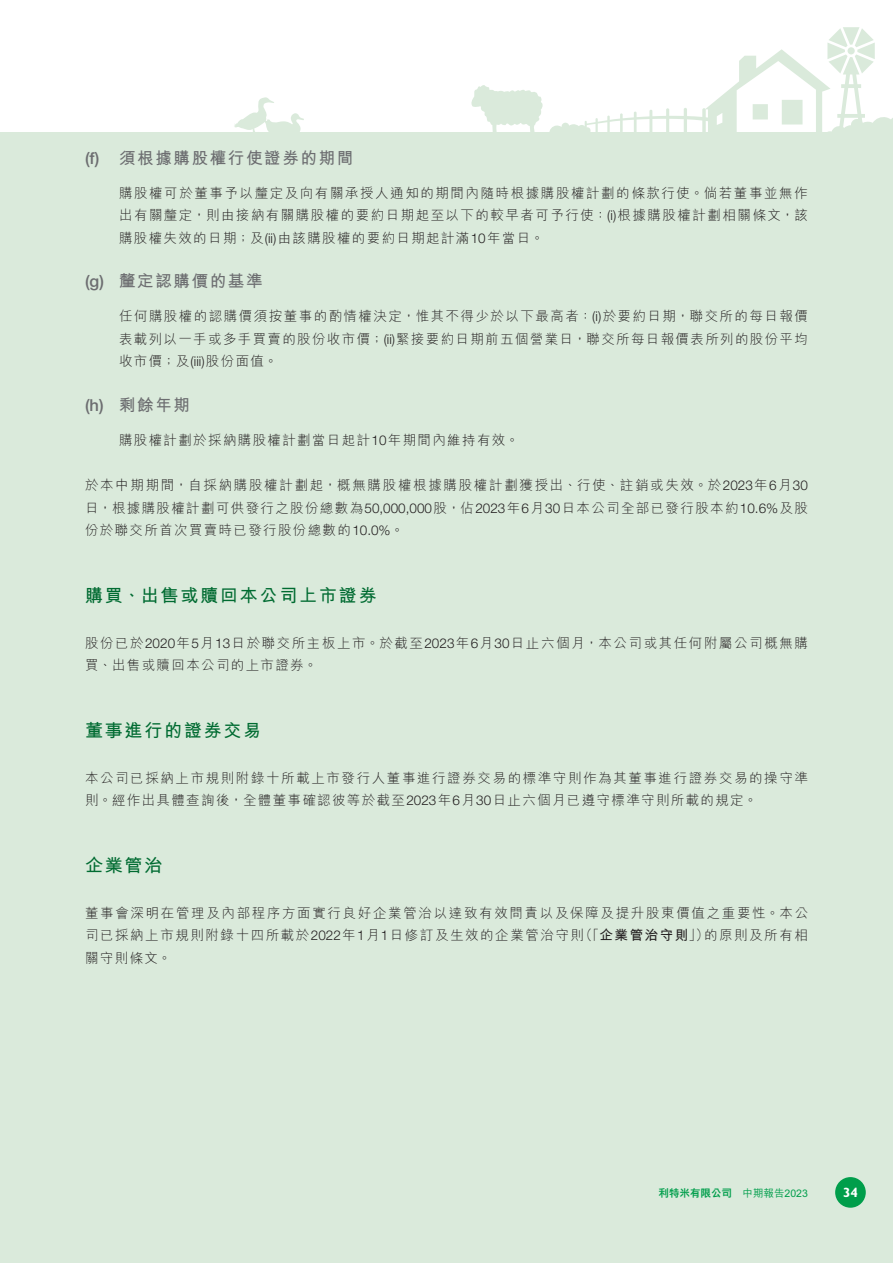
<style>
.page{position:relative;width:893px;height:1263px;background:#fff}
.page>*{position:absolute;margin:0;border:0;box-sizing:border-box;transform-origin:0 0}
.t1{font:700 18px "M Hei HK";letter-spacing:.1em;color:#006b31}
.t2{font:700 16.5px "M Hei HK";letter-spacing:.1em;color:#6c6d70}
.t3{font:300 13.5px/22.5px "M Hei HK";letter-spacing:.1em;color:#231f20;text-align:justify}
.t4{font:300 13.5px/22.5px "M Hei HK";letter-spacing:.12em;color:#231f20}
.t5{font:700 13.5px "Gill Sans Std";color:#fff}
.t6{font:500 10.5px "M Hei HK";color:#009e4b}
.s1{font-family:"Helvetica Neue LT Std";font-weight:500}
.s2{font-family:"Helvetica Neue LT Std"}
.s3{font-weight:700}
.s4{font-weight:800}
</style>
<div class="page">
<div style="left:0;top:132px;width:893px;height:1131px;background:#daeadb"></div>
<svg style="left:471px;top:27px;width:422px;height:105px"></svg>
<svg style="left:234px;top:97px;width:70px;height:35px"></svg>
<div style="left:835px;top:1177px;width:31px;height:31px;background:#009e4b;border-radius:50%"></div>
<p class="t2" style="left:85px;top:146px;width:270px"><span class="s1">(f)</span> 須根據購股權行使證券的期間</p>
<p class="t3" style="left:119px;top:181px;width:690px">購股權可於董事予以釐定及向有關承授人通知的期間內隨時根據購股權計劃的條款行使。倘若董事並無作出有關釐定，則由接納有關購股權的要約日期起至以下的較早者可予行使：<span class="s2">(i)</span>根據購股權計劃相關條文，該購股權失效的日期；及<span class="s2">(ii)</span>由該購股權的要約日期起計滿<span class="s2">10</span>年當日。</p>
<p class="t2" style="left:85px;top:269px;width:179px"><span class="s1">(g)</span> 釐定認購價的基準</p>
<p class="t3" style="left:119px;top:305px;width:690px">任何購股權的認購價須按董事的酌情權決定，惟其不得少於以下最高者：<span class="s2">(i)</span>於要約日期，聯交所的每日報價表載列以一手或多手買賣的股份收市價；<span class="s2">(ii)</span>緊接要約日期前五個營業日，聯交所每日報價表所列的股份平均收市價；及<span class="s2">(iii)</span>股份面值。</p>
<p class="t2" style="left:85px;top:393px;width:106px"><span class="s1">(h)</span> 剩餘年期</p>
<p class="t3" style="left:119px;top:429px;width:401px">購股權計劃於採納購股權計劃當日起計<span class="s2">10</span>年期間內維持有效。</p>
<p class="t3" style="left:85px;top:474px;width:724px">於本中期期間，自採納購股權計劃起，概無購股權根據購股權計劃獲授出、行使、註銷或失效。於<span class="s2">2023</span>年<span class="s2">6</span>月<span class="s2">30</span>日，根據購股權計劃可供發行之股份總數為<span class="s2">50,000,000</span>股，佔<span class="s2">2023</span>年<span class="s2">6</span>月<span class="s2">30</span>日本公司全部已發行股本約<span class="s2">10.6%</span>及股份於聯交所首次買賣時已發行股份總數的<span class="s2">10.0%</span>。</p>
<h1 class="t1" style="left:85px;top:582px;width:293px">購買、出售或贖回本公司上市證券</h1>
<p class="t3" style="left:85px;top:631px;width:724px">股份已於<span class="s2">2020</span>年<span class="s2">5</span>月<span class="s2">13</span>日於聯交所主板上市。於截至<span class="s2">2023</span>年<span class="s2">6</span>月<span class="s2">30</span>日止六個月，本公司或其任何附屬公司概無購買、出售或贖回本公司的上市證券。</p>
<h1 class="t1" style="left:85px;top:717px;width:178px">董事進行的證券交易</h1>
<p class="t4" style="left:85px;top:766px;width:724px">本公司已採納上市規則附錄十所載上市發行人董事進行證券交易的標準守則作為其董事進行證券交易的操守準則。經作出具體查詢後，全體董事確認彼等於截至<span class="s2">2023</span>年<span class="s2">6</span>月<span class="s2">30</span>日止六個月已遵守標準守則所載的規定。</p>
<h1 class="t1" style="left:85px;top:852px;width:79px">企業管治</h1>
<p class="t3" style="left:85px;top:901px;width:725px">董事會深明在管理及內部程序方面實行良好企業管治以達致有效問責以及保障及提升股東價值之重要性。本公司已採納上市規則附錄十四所載於<span class="s2">2022</span>年<span class="s2">1</span>月<span class="s2">1</span>日修訂及生效的企業管治守則（「<span class="s3">企業管治守則</span>」）的原則及所有相關守則條文。</p>
<p class="t6" style="left:659px;top:1186px;width:151px"><span class="s4">利特米有限公司</span> 中期報告2023</p>
<p class="t5" style="left:843px;top:1184px;width:16px">34</p>
</div>
